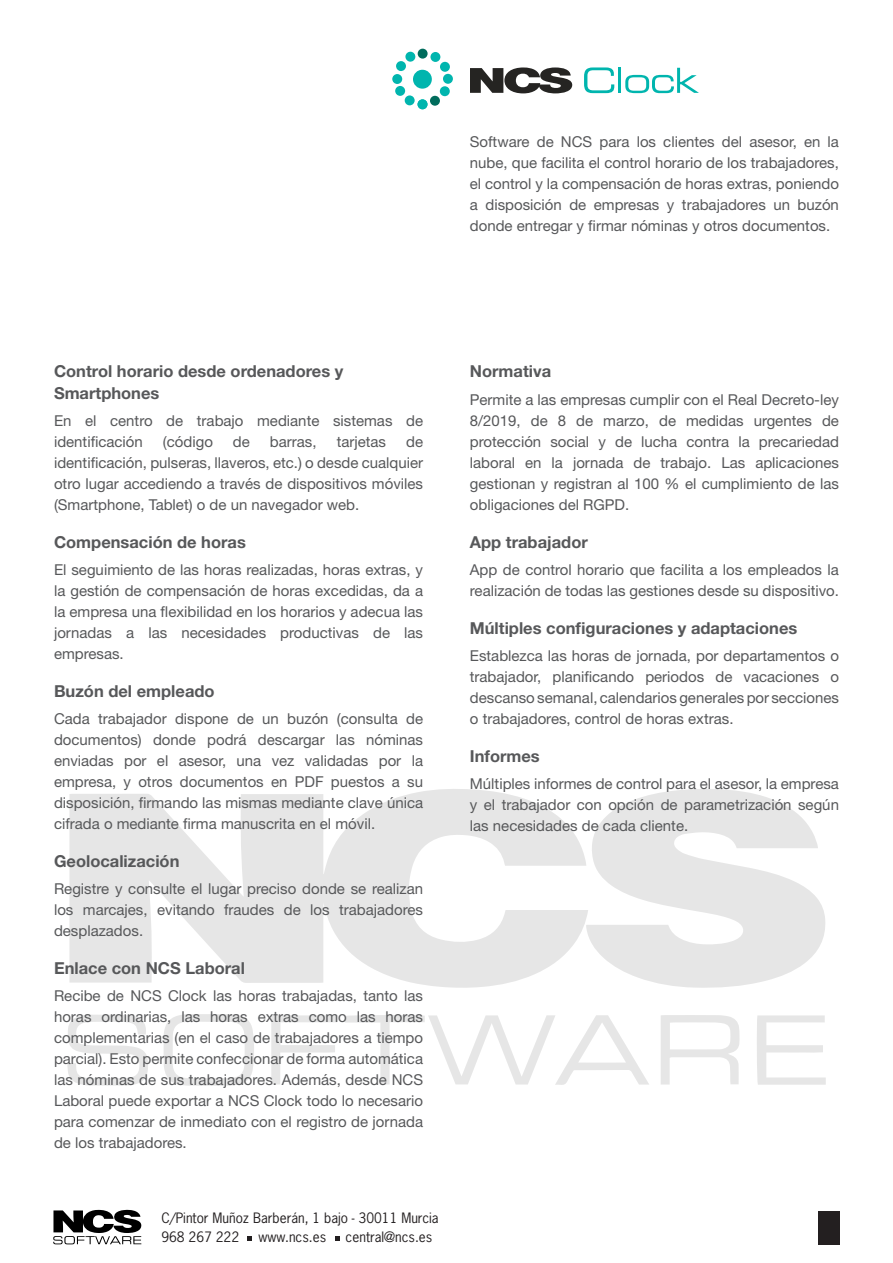
<style>
.page{position:relative;width:893px;height:1263px;background:#fff}
.page>*{position:absolute;margin:0;border:0;box-sizing:border-box;transform-origin:0 0}
.Subtitulo_texto{font:700 16.5px/21px "Helvetica Neue LT Std";color:#57585a}
.Cuerpo_de_texto{font:15px/21px "Helvetica Neue LT Std";color:#57585a;text-align:justify}
.t1{font:13.5px/19.5px "News Gothic Std";color:#231f20}
</style>
<div class="page">
<svg style="left:69px;top:789px;width:517px;height:199px;fill:#e6e6e6"></svg>
<svg style="left:586px;top:789px;width:239px;height:199px;fill:#e6e6e6"></svg>
<svg style="left:757px;top:1015px;width:69px;height:70px"></svg>
<svg style="left:67px;top:1015px;width:81px;height:71px"></svg>
<svg style="left:164px;top:1014px;width:90px;height:72px"></svg>
<svg style="left:661px;top:1015px;width:79px;height:69px"></svg>
<svg style="left:271px;top:1015px;width:66px;height:69px"></svg>
<svg style="left:345px;top:1015px;width:304px;height:70px"></svg>
<svg style="left:53px;top:1210px;width:88px;height:34px"></svg>
<div style="left:818px;top:1210px;width:21px;height:34px;background:#231f20"></div>
<svg style="left:248px;top:1236px;width:4px;height:5px"></svg>
<svg style="left:335px;top:1236px;width:5px;height:5px"></svg>
<div style="left:413px;top:70px;width:19px;height:19px;background:#00b5ae;border-radius:50%"></div>
<div style="left:392px;top:74px;width:10px;height:10px;background:#00b5ae;border-radius:50%"></div>
<svg style="left:405px;top:51px;width:11px;height:11px"></svg>
<div style="left:396px;top:61px;width:10px;height:10px;background:#00b5ae;border-radius:50%"></div>
<div style="left:418px;top:99px;width:10px;height:10px;background:#00b5ae;border-radius:50%"></div>
<div style="left:418px;top:49px;width:10px;height:10px;background:#006c5c;border-radius:50%"></div>
<div style="left:443px;top:74px;width:10px;height:10px;background:#00b5ae;border-radius:50%"></div>
<div style="left:430px;top:52px;width:10px;height:10px;background:#00b5ae;border-radius:50%"></div>
<div style="left:440px;top:62px;width:10px;height:10px;background:#00b5ae;border-radius:50%"></div>
<div style="left:440px;top:86px;width:10px;height:10px;background:#00b5ae;border-radius:50%"></div>
<div style="left:430px;top:96px;width:10px;height:10px;background:#006c5c;border-radius:50%"></div>
<div style="left:395px;top:86px;width:10px;height:10px;background:#00b5ae;border-radius:50%"></div>
<div style="left:405px;top:95px;width:10px;height:10px;background:#00b5ae;border-radius:50%"></div>
<svg style="left:470px;top:67px;width:102px;height:26px"></svg>
<svg style="left:584px;top:67px;width:30px;height:26px"></svg>
<hr style="left:618px;top:68px;width:3px;height:25px;background:#00b5ae">
<svg style="left:625px;top:68px;width:74px;height:25px"></svg>
<p class="Cuerpo_de_texto" style="left:470px;top:131px;width:371px">Software de NCS para los clientes del asesor, en la nube, que facilita el control horario de los trabajadores, el control y la compensación de horas extras, poniendo a disposición de empresas y trabajadores un buzón donde entregar y firmar nóminas y otros documentos.</p>
<p class="Subtitulo_texto" style="left:54px;top:361px;width:291px">Control horario desde ordenadores y<br>Smartphones</p>
<p class="Cuerpo_de_texto" style="left:54px;top:409px;width:371px">En el centro de trabajo mediante sistemas de identificación</p>
<p class="Cuerpo_de_texto" style="left:163px;top:430px;width:51px">(código</p>
<p class="Cuerpo_de_texto" style="left:233px;top:430px;width:18px">de</p>
<p class="Cuerpo_de_texto" style="left:270px;top:430px;width:48px">barras,</p>
<p class="Cuerpo_de_texto" style="left:337px;top:430px;width:51px">tarjetas</p>
<p class="Cuerpo_de_texto" style="left:54px;top:430px;width:371px;text-indent:352px">de identificación, pulseras, llaveros, etc.) o desde cualquier otro lugar accediendo a través de dispositivos móviles (Smartphone, Tablet) o de un navegador web.</p>
<p class="Subtitulo_texto" style="left:54px;top:531px;width:193px">Compensación de horas</p>
<p class="Cuerpo_de_texto" style="left:54px;top:558px;width:371px">El seguimiento de las horas realizadas, horas extras, y la gestión de compensación de horas excedidas, da a la empresa una flexibilidad en los horarios y adecua las jornadas a las necesidades productivas de las empresas.</p>
<p class="Subtitulo_texto" style="left:54px;top:680px;width:162px">Buzón del empleado</p>
<p class="Cuerpo_de_texto" style="left:54px;top:707px;width:371px">Cada trabajador dispone de un buzón (consulta de documentos) donde podrá descargar las nóminas enviadas por el asesor, una vez validadas por la empresa, y otros documentos en PDF puestos a su disposición, firmando las mismas mediante clave única cifrada o mediante firma manuscrita en el móvil.</p>
<p class="Subtitulo_texto" style="left:54px;top:850px;width:127px">Geolocalización</p>
<p class="Cuerpo_de_texto" style="left:54px;top:877px;width:371px">Registre y consulte el lugar preciso donde se realizan los marcajes, evitando fraudes de los trabajadores desplazados.</p>
<p class="Subtitulo_texto" style="left:54px;top:957px;width:192px">Enlace con NCS Laboral</p>
<p class="Cuerpo_de_texto" style="left:54px;top:984px;width:371px">Recibe de NCS Clock las horas trabajadas, tanto las horas ordinarias, las horas extras como las horas complementarias (en el caso de trabajadores a tiempo parcial). Esto permite confeccionar de forma automática las nóminas de sus trabajadores. Además, desde NCS Laboral puede exportar a NCS Clock todo lo necesario para comenzar de inmediato con el registro de jornada de los trabajadores.</p>
<p class="t1" style="left:161px;top:1208px;width:279px">C/Pintor Muñoz Barberán, 1 bajo - 30011 Murcia<br>968 267 222</p>
<p class="t1" style="left:259px;top:1227px;width:69px">www.ncs.es</p>
<p class="t1" style="left:346px;top:1227px;width:88px">central@ncs.es</p>
<p class="Subtitulo_texto" style="left:470px;top:361px;width:83px">Normativa</p>
<p class="Cuerpo_de_texto" style="left:470px;top:388px;width:371px">Permite a las empresas cumplir con el Real Decreto-ley 8/2019, de 8 de marzo, de medidas urgentes de protección social y de lucha contra la precariedad laboral en la jornada de trabajo. Las aplicaciones gestionan y registran al 100 % el cumplimiento de las obligaciones del RGPD.</p>
<p class="Subtitulo_texto" style="left:470px;top:531px;width:119px">App trabajador</p>
<p class="Cuerpo_de_texto" style="left:470px;top:558px;width:371px">App de control horario que facilita a los empleados la realización de todas las gestiones desde su dispositivo.</p>
<p class="Subtitulo_texto" style="left:470px;top:617px;width:329px">Múltiples configuraciones y adaptaciones</p>
<p class="Cuerpo_de_texto" style="left:470px;top:644px;width:371px">Establezca las horas de jornada, por departamentos o trabajador, planificando periodos de vacaciones o descanso semanal, calendarios generales por secciones o trabajadores, control de horas extras.</p>
<p class="Subtitulo_texto" style="left:470px;top:745px;width:71px">Informes</p>
<p class="Cuerpo_de_texto" style="left:470px;top:772px;width:371px">Múltiples informes de control para el asesor, la empresa y el trabajador con opción de parametrización según las necesidades de cada cliente.</p>
</div>
